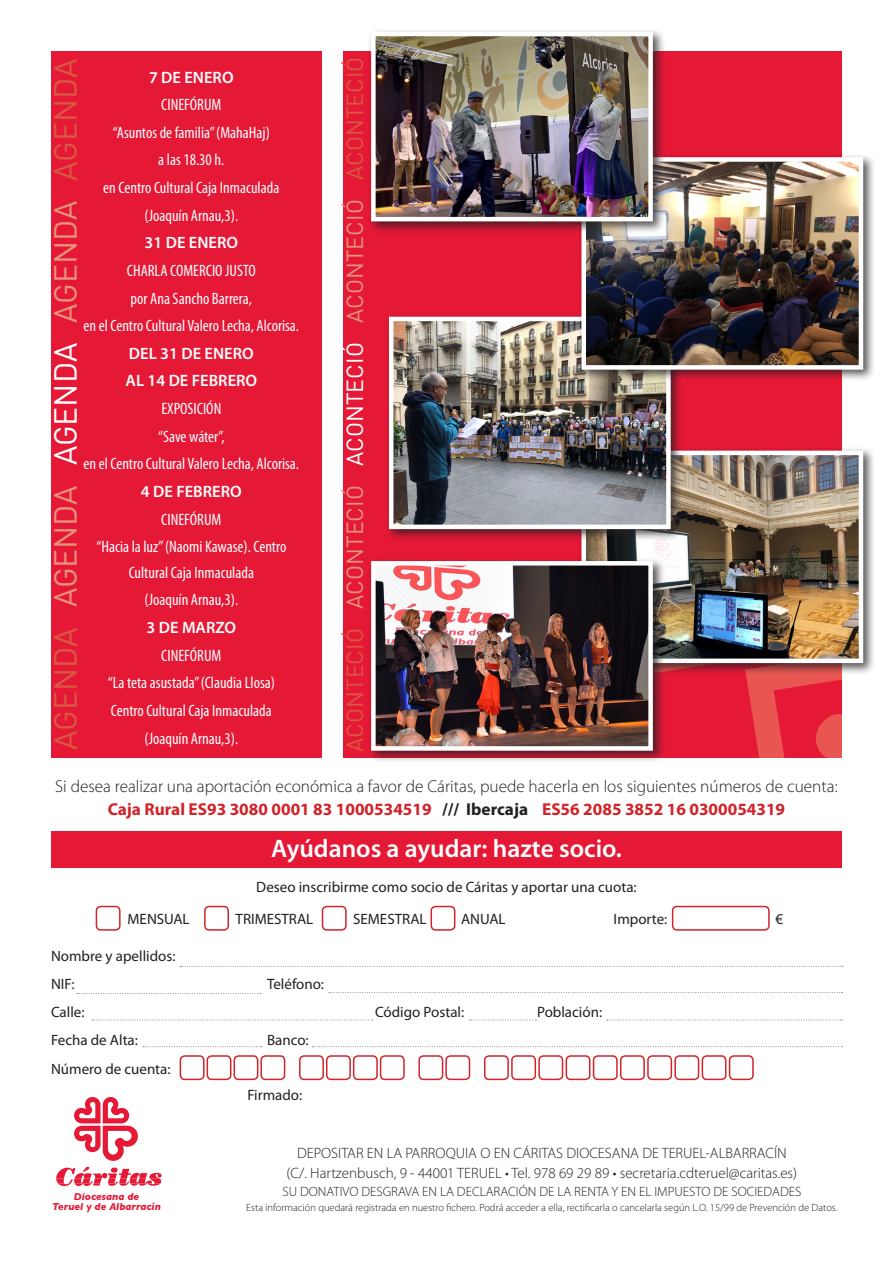
<style>
.page{position:relative;width:893px;height:1263px;background:#fff}
.page>*{position:absolute;margin:0;border:0;box-sizing:border-box;transform-origin:0 0}
.TITULOS{font:31.65px "DIN";color:#d95842}
.TEXTO{font:600 25.5px "Myriad Pro";color:#fff}
.TITULOS-2{font:23.1px "DIN";color:#d95842}
.TEXTO-2{font:300 17.25px "Myriad Pro";color:#231f20}
.TEXTO-3{font:700 17.25px "Myriad Pro";color:#d1232a}
.AGENDA{font:condensed 16.5px/25.5px "Myriad Pro";color:#fff;text-align:center}
.AGENDA-2{font:600 16.5px "Myriad Pro";color:#fff}
.TEXTO-4{font:15px "Myriad Pro";color:#231f20}
.TEXTO-5{font:300 15px "Myriad Pro";color:#231f20}
.TEXTO-6{font:300 13.5px "Myriad Pro";color:#231f20}
.TEXTO-7{font:300 10.5px "Myriad Pro";color:#231f20}
.t1{font:italic 700 10.2px "Gill Sans";color:#e51836}
.s1{color:#e59279}
.s2{color:#fff}
.s3{color:#231f20}
</style>
<div class="page">
<div style="left:51px;top:831px;width:791px;height:36px;background:#e51836"></div>
<div style="left:96px;top:906px;width:25px;height:25px;border:2px solid #d1232a;border-radius:4px"></div>
<div style="left:204px;top:906px;width:25px;height:25px;border:2px solid #d1232a;border-radius:4px"></div>
<div style="left:322px;top:906px;width:25px;height:25px;border:2px solid #d1232a;border-radius:4px"></div>
<div style="left:431px;top:906px;width:24px;height:25px;border:2px solid #d1232a;border-radius:4px"></div>
<div style="left:672px;top:906px;width:98px;height:25px;border:2px solid #d1232a;border-radius:4px"></div>
<svg style="left:180px;top:966px;width:663px;height:1px"></svg>
<svg style="left:77px;top:993px;width:184px;height:1px"></svg>
<svg style="left:329px;top:992px;width:513px;height:1px"></svg>
<svg style="left:92px;top:1019px;width:280px;height:2px"></svg>
<svg style="left:606px;top:1019px;width:236px;height:2px"></svg>
<svg style="left:469px;top:1019px;width:67px;height:2px"></svg>
<svg style="left:312px;top:1046px;width:530px;height:1px"></svg>
<svg style="left:143px;top:1046px;width:119px;height:1px"></svg>
<div style="left:180px;top:1055px;width:25px;height:25px;border:2px solid #d1232a;border-radius:4px"></div>
<div style="left:207px;top:1055px;width:24px;height:25px;border:2px solid #d1232a;border-radius:4px"></div>
<div style="left:234px;top:1055px;width:24px;height:25px;border:2px solid #d1232a;border-radius:4px"></div>
<div style="left:260px;top:1055px;width:25px;height:25px;border:2px solid #d1232a;border-radius:4px"></div>
<div style="left:299px;top:1055px;width:25px;height:25px;border:2px solid #d1232a;border-radius:4px"></div>
<div style="left:326px;top:1055px;width:25px;height:25px;border:2px solid #d1232a;border-radius:4px"></div>
<div style="left:353px;top:1055px;width:25px;height:25px;border:2px solid #d1232a;border-radius:4px"></div>
<div style="left:380px;top:1055px;width:25px;height:25px;border:2px solid #d1232a;border-radius:4px"></div>
<div style="left:418px;top:1055px;width:25px;height:25px;border:2px solid #d1232a;border-radius:4px"></div>
<div style="left:445px;top:1055px;width:25px;height:25px;border:2px solid #d1232a;border-radius:4px"></div>
<div style="left:484px;top:1055px;width:25px;height:25px;border:2px solid #d1232a;border-radius:4px"></div>
<div style="left:511px;top:1055px;width:25px;height:25px;border:2px solid #d1232a;border-radius:4px"></div>
<div style="left:538px;top:1055px;width:25px;height:25px;border:2px solid #d1232a;border-radius:4px"></div>
<div style="left:566px;top:1055px;width:24px;height:25px;border:2px solid #d1232a;border-radius:4px"></div>
<div style="left:593px;top:1055px;width:25px;height:25px;border:2px solid #d1232a;border-radius:4px"></div>
<div style="left:620px;top:1055px;width:25px;height:25px;border:2px solid #d1232a;border-radius:4px"></div>
<div style="left:647px;top:1055px;width:25px;height:25px;border:2px solid #d1232a;border-radius:4px"></div>
<div style="left:674px;top:1055px;width:25px;height:25px;border:2px solid #d1232a;border-radius:4px"></div>
<div style="left:702px;top:1055px;width:24px;height:25px;border:2px solid #d1232a;border-radius:4px"></div>
<div style="left:729px;top:1055px;width:25px;height:25px;border:2px solid #d1232a;border-radius:4px"></div>
<svg style="left:56px;top:1097px;width:106px;height:89px"></svg>
<div style="left:51px;top:51px;width:271px;height:707px;background:#e51836"></div>
<div style="left:343px;top:51px;width:499px;height:707px;background:#e51836"></div>
<svg style="left:746px;top:676px;width:96px;height:82px"></svg>
<div style="left:577px;top:447px;width:299px;height:229px;background:#231f20;opacity:.75"></div>
<img style="left:586px;top:456px;width:272px;height:202px">
<div style="left:581px;top:451px;width:282px;height:212px;border:4px solid #fff"></div>
<div style="left:385px;top:313px;width:298px;height:229px;background:#231f20;opacity:.75"></div>
<img style="left:394px;top:322px;width:272px;height:202px">
<div style="left:389px;top:317px;width:282px;height:212px;border:4px solid #fff"></div>
<div style="left:577px;top:153px;width:299px;height:229px;background:#231f20;opacity:.75"></div>
<img style="left:586px;top:162px;width:272px;height:203px">
<div style="left:581px;top:157px;width:282px;height:213px;border:4px solid #fff"></div>
<div style="left:367px;top:28px;width:298px;height:206px;background:#231f20;opacity:.75"></div>
<img style="left:376px;top:37px;width:272px;height:179px">
<div style="left:371px;top:32px;width:282px;height:189px;border:4px solid #fff"></div>
<div style="left:367px;top:557px;width:298px;height:206px;background:#231f20;opacity:.75"></div>
<img style="left:376px;top:566px;width:272px;height:180px">
<div style="left:371px;top:561px;width:282px;height:190px;border:4px solid #fff"></div>
<p class="TITULOS" style="left:46px;top:750px;width:693px;rotate:-90deg">AGENDA <span class="s1">AGENDA</span> <span class="s2">AGENDA</span> <span class="s1">AGENDA</span> AGENDA</p>
<p class="AGENDA-2" style="left:149px;top:66px;width:86px">7 DE ENERO</p>
<p class="AGENDA" style="left:161px;top:92px;width:62px">CINEFÓRUM</p>
<p class="AGENDA" style="left:113px;top:119px;width:159px">“Asuntos de familia” (MahaHaj)</p>
<p class="AGENDA" style="left:158px;top:147px;width:68px">a las 18.30 h.</p>
<p class="AGENDA" style="left:103px;top:175px;width:178px">en Centro Cultural Caja Inmaculada</p>
<p class="AGENDA" style="left:144px;top:202px;width:95px">(Joaquín Arnau,3).</p>
<p class="AGENDA-2" style="left:145px;top:232px;width:95px">31 DE ENERO</p>
<p class="AGENDA" style="left:127px;top:258px;width:130px">CHARLA COMERCIO JUSTO</p>
<p class="AGENDA" style="left:131px;top:285px;width:123px">por Ana Sancho Barrera,</p>
<p class="AGENDA" style="left:84px;top:313px;width:217px">en el Centro Cultural Valero Lecha, Alcorisa.</p>
<p class="AGENDA-2" style="left:129px;top:343px;width:126px">DEL 31 DE ENERO</p>
<p class="AGENDA-2" style="left:126px;top:370px;width:133px">AL 14 DE FEBRERO</p>
<p class="AGENDA" style="left:161px;top:396px;width:61px">EXPOSICIÓN</p>
<p class="AGENDA" style="left:158px;top:423px;width:68px">“Save wáter”,</p>
<p class="AGENDA" style="left:84px;top:451px;width:217px">en el Centro Cultural Valero Lecha, Alcorisa.</p>
<p class="AGENDA-2" style="left:141px;top:481px;width:102px">4 DE FEBRERO</p>
<p class="AGENDA" style="left:161px;top:506px;width:62px">CINEFÓRUM</p>
<p class="AGENDA" style="left:96px;top:534px;width:192px">“Hacia la luz” (Naomi Kawase). Centro<br>Cultural Caja Inmaculada</p>
<p class="AGENDA" style="left:144px;top:587px;width:95px">(Joaquín Arnau,3).</p>
<p class="AGENDA-2" style="left:147px;top:617px;width:91px">3 DE MARZO</p>
<p class="AGENDA" style="left:161px;top:642px;width:62px">CINEFÓRUM</p>
<p class="AGENDA" style="left:108px;top:670px;width:169px">“La teta asustada” (Claudia Llosa)</p>
<p class="AGENDA" style="left:111px;top:697px;width:162px">Centro Cultural Caja Inmaculada</p>
<p class="AGENDA" style="left:144px;top:725px;width:95px">(Joaquín Arnau,3).</p>
<p class="TITULOS-2" style="left:340px;top:752px;width:697px;rotate:-90deg">ACONTECIÓ <span class="s1">ACONTECIÓ</span> <span class="s2">ACONTECIÓ</span> <span class="s1">ACONTECIÓ</span> ACONTECIÓ</p>
<p class="TEXTO-2" style="left:55px;top:776px;width:784px">Si desea realizar una aportación económica a favor de Cáritas, puede hacerla en los siguientes números de cuenta:</p>
<p class="TEXTO-3" style="left:108px;top:798px;width:679px">Caja Rural ES93 3080 0001 83 1000534519 <span class="s3">/// Ibercaja</span> ES56 2085 3852 16 0300054319</p>
<p class="TEXTO" style="left:271px;top:832px;width:352px">Ayúdanos a ayudar: hazte socio.</p>
<p class="TEXTO-4" style="left:256px;top:877px;width:382px">Deseo inscribirme como socio de Cáritas y aportar una cuota:</p>
<p class="TEXTO-4" style="left:128px;top:910px;width:64px">MENSUAL</p>
<p class="TEXTO-4" style="left:236px;top:910px;width:79px">TRIMESTRAL</p>
<p class="TEXTO-4" style="left:353px;top:910px;width:75px">SEMESTRAL</p>
<p class="TEXTO-4" style="left:461px;top:910px;width:46px">ANUAL</p>
<p class="TEXTO-4" style="left:614px;top:910px;width:55px">Importe:</p>
<p class="TEXTO-4" style="left:776px;top:910px;width:9px">€</p>
<p class="TEXTO-4" style="left:51px;top:946px;width:126px">Nombre y apellidos:</p>
<p class="TEXTO-4" style="left:51px;top:975px;width:25px">NIF:</p>
<p class="TEXTO-4" style="left:267px;top:975px;width:59px">Teléfono:</p>
<p class="TEXTO-4" style="left:51px;top:1003px;width:35px">Calle:</p>
<p class="TEXTO-4" style="left:375px;top:1003px;width:91px">Código Postal:</p>
<p class="TEXTO-4" style="left:537px;top:1003px;width:67px">Población:</p>
<p class="TEXTO-4" style="left:51px;top:1031px;width:88px">Fecha de Alta:</p>
<p class="TEXTO-4" style="left:267px;top:1031px;width:43px">Banco:</p>
<p class="TEXTO-4" style="left:51px;top:1059px;width:121px">Número de cuenta:</p>
<p class="TEXTO-4" style="left:247px;top:1086px;width:56px">Firmado:</p>
<p class="t1" style="left:74px;top:1190px;width:67px">Diocesana de</p>
<p class="t1" style="left:52px;top:1201px;width:110px">Teruel y de Albarracín</p>
<p class="TEXTO-5" style="left:297px;top:1144px;width:491px">DEPOSITAR EN LA PARROQUIA O EN CÁRITAS DIOCESANA DE TERUEL-ALBARRACÍN</p>
<p class="TEXTO-5" style="left:287px;top:1164px;width:512px">(C/. Hartzenbusch, 9 - 44001 TERUEL • Tel. 978 69 29 89 • secretaria.cdteruel@caritas.es)</p>
<p class="TEXTO-6" style="left:282px;top:1184px;width:520px">SU DONATIVO DESGRAVA EN LA DECLARACIÓN DE LA RENTA Y EN EL IMPUESTO DE SOCIEDADES</p>
<p class="TEXTO-7" style="left:246px;top:1201px;width:593px">Esta información quedará registrada en nuestro fichero. Podrá acceder a ella, rectificarla o cancelarla según L.O. 15/99 de Prevención de Datos.</p>
</div>
